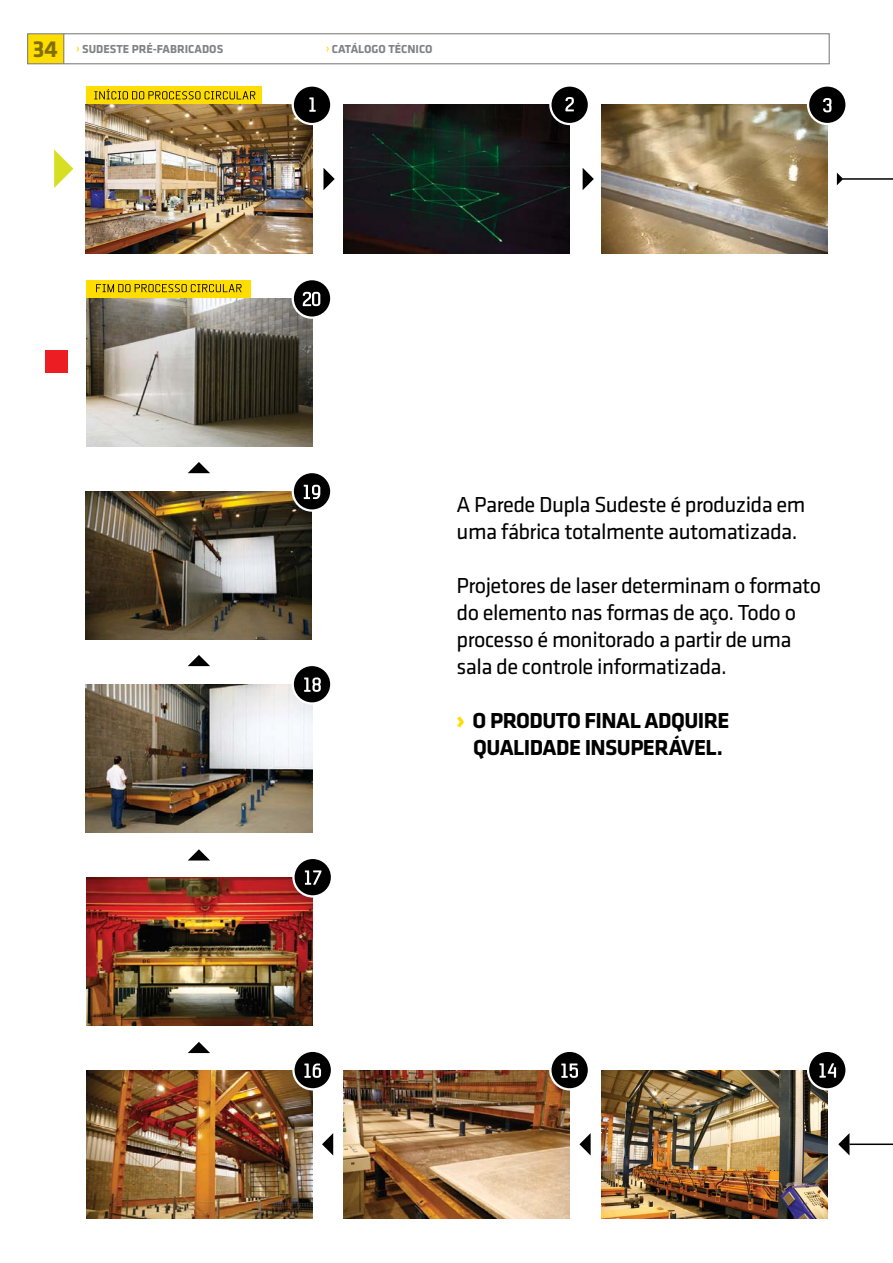
<style>
.page{position:relative;width:893px;height:1263px;background:#fff}
.page>*{position:absolute;margin:0;border:0;box-sizing:border-box;transform-origin:0 0}
.t1{font:22.5px/27px "Klavika";letter-spacing:-.025em;color:#000}
.t2{font:700 22.5px/27px "Klavika";letter-spacing:-.025em;color:#000;text-align:center}
.t3{font:700 12px "Klavika";color:#808285}
.s1{font-size:24px;color:#817000}
.s2{font-family:"Myriad Pro";color:#fd0}
.s3{font-family:"Gotham";font-weight:900;color:#fd0}
</style>
<div class="page">
<div style="left:63px;top:33px;width:767px;height:32px;border:1px solid #808285"></div>
<svg style="left:27px;top:33px;width:38px;height:32px"></svg>
<div style="left:46px;top:350px;width:22px;height:22px;background:#ed1d24"></div>
<img style="left:601px;top:1070px;width:226px;height:148px">
<div style="left:808px;top:1051px;width:39px;height:38px;background:#000;border-radius:50%"></div>
<div style="left:807px;top:1050px;width:41px;height:40px;border:2px solid #fff;border-radius:50%"></div>
<svg style="left:819px;top:1063px;width:17px;height:15px"></svg>
<svg style="left:86px;top:86px;width:176px;height:19px;background:#f1d008"></svg>
<img style="left:86px;top:105px;width:226px;height:148px">
<svg style="left:94px;top:89px;width:161px;height:10px;background:#caae00"></svg>
<div style="left:293px;top:85px;width:38px;height:39px;background:#000;border-radius:50%"></div>
<div style="left:292px;top:84px;width:40px;height:41px;border:2px solid #fff;border-radius:50%"></div>
<svg style="left:309px;top:97px;width:7px;height:15px"></svg>
<img style="left:344px;top:105px;width:226px;height:148px">
<div style="left:550px;top:85px;width:39px;height:39px;background:#000;border-radius:50%"></div>
<div style="left:549px;top:84px;width:41px;height:41px;border:2px solid #fff;border-radius:50%"></div>
<svg style="left:565px;top:97px;width:9px;height:14px"></svg>
<img style="left:601px;top:105px;width:226px;height:148px">
<div style="left:808px;top:85px;width:39px;height:39px;background:#000;border-radius:50%"></div>
<div style="left:807px;top:84px;width:41px;height:41px;border:2px solid #fff;border-radius:50%"></div>
<svg style="left:823px;top:98px;width:8px;height:14px"></svg>
<img style="left:344px;top:1070px;width:226px;height:148px">
<div style="left:550px;top:1051px;width:39px;height:38px;background:#000;border-radius:50%"></div>
<div style="left:549px;top:1050px;width:41px;height:40px;border:2px solid #fff;border-radius:50%"></div>
<svg style="left:561px;top:1063px;width:17px;height:15px"></svg>
<img style="left:87px;top:1070px;width:226px;height:148px">
<div style="left:293px;top:1051px;width:39px;height:38px;background:#000;border-radius:50%"></div>
<div style="left:292px;top:1050px;width:41px;height:40px;border:2px solid #fff;border-radius:50%"></div>
<svg style="left:304px;top:1063px;width:17px;height:15px"></svg>
<img style="left:87px;top:877px;width:226px;height:148px">
<div style="left:293px;top:858px;width:39px;height:38px;background:#000;border-radius:50%"></div>
<div style="left:292px;top:857px;width:41px;height:40px;border:2px solid #fff;border-radius:50%"></div>
<svg style="left:305px;top:870px;width:16px;height:15px"></svg>
<img style="left:86px;top:684px;width:226px;height:149px">
<div style="left:293px;top:665px;width:38px;height:38px;background:#000;border-radius:50%"></div>
<div style="left:292px;top:664px;width:40px;height:41px;border:2px solid #fff;border-radius:50%"></div>
<svg style="left:304px;top:677px;width:17px;height:15px"></svg>
<img style="left:86px;top:491px;width:226px;height:149px">
<svg style="left:293px;top:472px;width:38px;height:39px"></svg>
<div style="left:292px;top:471px;width:40px;height:41px;border:2px solid #fff;border-radius:50%"></div>
<svg style="left:304px;top:485px;width:16px;height:14px"></svg>
<div style="left:87px;top:280px;width:164px;height:27px;background:#fd0"></div>
<svg style="left:96px;top:284px;width:146px;height:8px"></svg>
<img style="left:87px;top:298px;width:225px;height:149px">
<svg style="left:293px;top:279px;width:38px;height:39px"></svg>
<div style="left:292px;top:278px;width:40px;height:41px;border:2px solid #fff;border-radius:50%"></div>
<svg style="left:303px;top:292px;width:17px;height:14px"></svg>
<svg style="left:54px;top:149px;width:19px;height:39px"></svg>
<svg style="left:323px;top:168px;width:12px;height:22px"></svg>
<svg style="left:583px;top:168px;width:11px;height:22px"></svg>
<svg style="left:188px;top:1042px;width:22px;height:11px"></svg>
<svg style="left:188px;top:849px;width:22px;height:11px"></svg>
<svg style="left:188px;top:655px;width:22px;height:11px"></svg>
<svg style="left:188px;top:462px;width:22px;height:11px"></svg>
<svg style="left:837px;top:173px;width:5px;height:12px"></svg>
<hr style="left:842px;top:178px;width:51px;height:2px;background:#000">
<svg style="left:579px;top:1133px;width:12px;height:22px"></svg>
<svg style="left:322px;top:1133px;width:11px;height:22px"></svg>
<svg style="left:838px;top:1133px;width:11px;height:22px"></svg>
<hr style="left:849px;top:1143px;width:44px;height:2px;background:#000">
<p class="t3" style="left:33px;top:42px;width:192px"><span class="s1">34</span> <span class="s2">›</span> SUDESTE PRÉ-FABRICADOS</p>
<p class="t3" style="left:326px;top:42px;width:108px"><span class="s2">›</span> CATÁLOGO TÉCNICO</p>
<p class="t1" style="left:457px;top:491px;width:350px">A Parede Dupla Sudeste é produzida em uma fábrica totalmente automatizada.</p>
<p class="t1" style="left:457px;top:572px;width:366px">Projetores de laser determinam o formato do elemento nas formas de aço. Todo o processo é monitorado a partir de uma sala de controle informatizada.</p>
<p class="t2" style="left:457px;top:707px;width:275px"><span class="s3">›</span> O PRODUTO FINAL ADQUIRE<br>QUALIDADE INSUPERÁVEL.</p>
</div>
